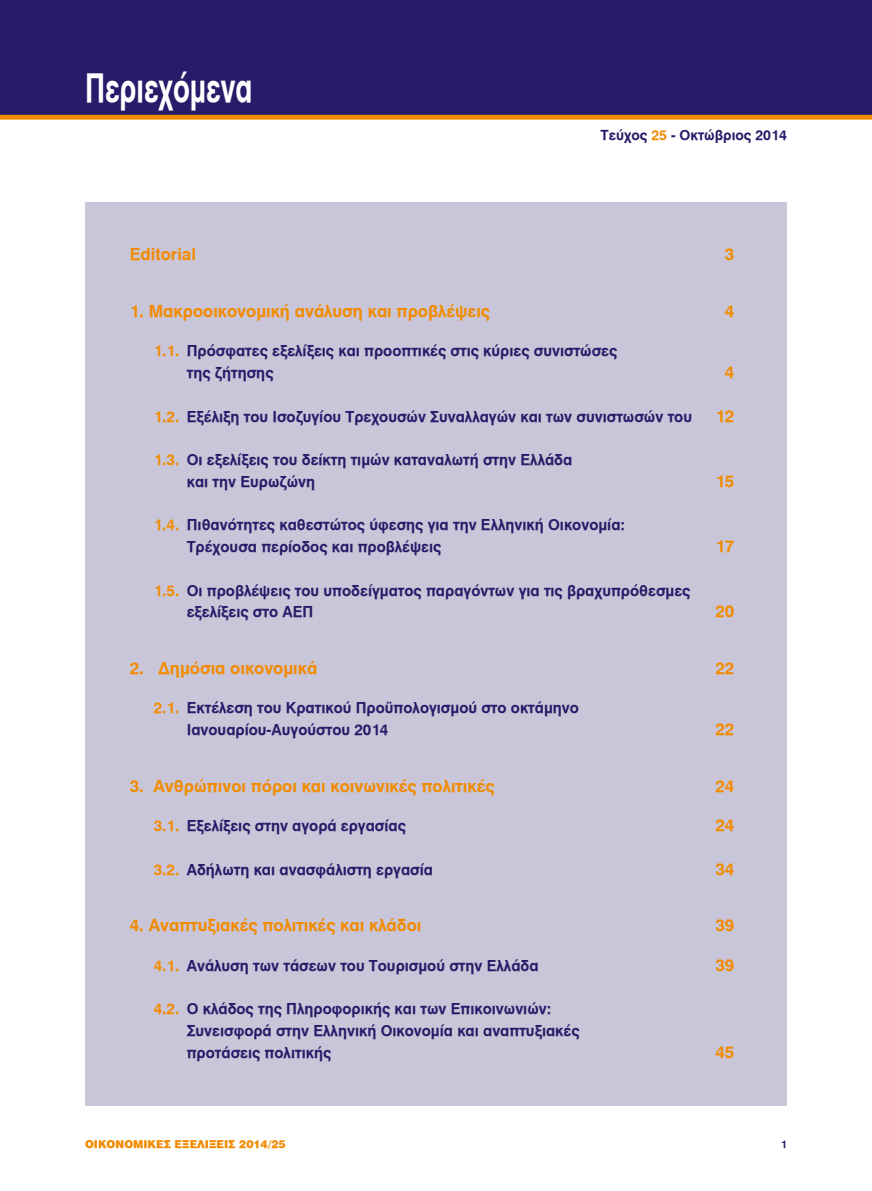
<style>
.page{position:relative;width:872px;height:1191px;background:#fff}
.page>*{position:absolute;margin:0;border:0;box-sizing:border-box;transform-origin:0 0}
.t1{font:39px "UB Helvetica Bold";color:#fff;scale:.7 1}
.t2{font:16.5px "UB Helvetica Bold";color:#f28b00}
.t3{font:15px/21.8px "UB Helvetica Bold";color:#261c69}
.t4{font:13.8px "UB Helvetica Bold";color:#261c69}
.t5{font:900 10.65px "UB Helvetica";color:#f28b00}
.t6{font:10.5px "UB Helvetica Bold";color:#261c69}
.s1{color:#f28b00}
</style>
<div class="page">
<div style="left:0;top:0;width:872px;height:115px;background:#261c69"></div>
<div style="left:0;top:115px;width:872px;height:5px;background:#f28b00"></div>
<div style="left:85px;top:202px;width:702px;height:904px;background:#c9c6d9"></div>
<h1 class="t1" style="left:85px;top:65px;width:240px">Περιεχόμενα</h1>
<p class="t4" style="left:600px;top:127px;width:188px">Τεύχος <span class="s1">25</span> - Οκτώβριος 2014</p>
<p class="t2" style="left:130px;top:245px;width:68px">Editorial</p>
<p class="t2" style="left:725px;top:245px;width:11px">3</p>
<p class="t2" style="left:130px;top:301px;width:362px">1. Μακροοικονομική ανάλυση και προβλέψεις</p>
<p class="t2" style="left:725px;top:301px;width:11px">4</p>
<p class="t3" style="left:187px;top:340px;width:432px;text-indent:-33px"><span class="s1">1.1.</span> Πρόσφατες εξελίξεις και προοπτικές στις κύριες συνιστώσες της ζήτησης</p>
<p class="t2" style="left:725px;top:362px;width:11px">4</p>
<p class="t3" style="left:154px;top:405px;width:540px"><span class="s1">1.2.</span> Εξέλιξη του Ισοζυγίου Τρεχουσών Συναλλαγών και των συνιστωσών του</p>
<p class="t2" style="left:715px;top:406px;width:21px">12</p>
<p class="t3" style="left:187px;top:449px;width:387px;text-indent:-33px"><span class="s1">1.3.</span> Οι εξελίξεις του δείκτη τιμών καταναλωτή στην Ελλάδα και την Ευρωζώνη</p>
<p class="t2" style="left:715px;top:471px;width:21px">15</p>
<p class="t3" style="left:187px;top:514px;width:440px;text-indent:-33px"><span class="s1">1.4.</span> Πιθανότητες καθεστώτος ύφεσης για την Ελληνική Οικονομία:<br>Τρέχουσα περίοδος και προβλέψεις</p>
<p class="t3" style="left:187px;top:579px;width:505px;text-indent:-33px"><span class="s1">1.5.</span> Οι προβλέψεις του υποδείγματος παραγόντων για τις βραχυπρόθεσμες εξελίξεις στο ΑΕΠ</p>
<p class="t2" style="left:715px;top:536px;width:21px">17</p>
<p class="t2" style="left:715px;top:602px;width:21px">20</p>
<p class="t2" style="left:130px;top:658px;width:189px">2. Δημόσια οικονομικά</p>
<p class="t2" style="left:715px;top:658px;width:21px">22</p>
<p class="t3" style="left:187px;top:697px;width:394px;text-indent:-33px"><span class="s1">2.1.</span> Εκτέλεση του Κρατικού Προϋπολογισμού στο οκτάμηνο<br>Ιανουαρίου-Αυγούστου 2014</p>
<p class="t2" style="left:715px;top:719px;width:21px">22</p>
<p class="t2" style="left:130px;top:776px;width:366px">3. Ανθρώπινοι πόροι και κοινωνικές πολιτικές</p>
<p class="t2" style="left:715px;top:776px;width:21px">24</p>
<p class="t3" style="left:154px;top:815px;width:254px"><span class="s1">3.1.</span> Εξελίξεις στην αγορά εργασίας</p>
<p class="t2" style="left:715px;top:815px;width:21px">24</p>
<p class="t3" style="left:154px;top:858px;width:281px"><span class="s1">3.2.</span> Αδήλωτη και ανασφάλιστη εργασία</p>
<p class="t2" style="left:715px;top:859px;width:21px">34</p>
<p class="t2" style="left:130px;top:915px;width:293px">4. Αναπτυξιακές πολιτικές και κλάδοι</p>
<p class="t2" style="left:715px;top:915px;width:21px">39</p>
<p class="t3" style="left:154px;top:954px;width:386px"><span class="s1">4.1.</span> Ανάλυση των τάσεων του Τουρισμού στην Ελλάδα</p>
<p class="t2" style="left:715px;top:955px;width:21px">39</p>
<p class="t3" style="left:187px;top:998px;width:394px;text-indent:-33px"><span class="s1">4.2.</span> Ο κλάδος της Πληροφορικής και των Επικοινωνιών:<br>Συνεισφορά στην Ελληνική Οικονομία και αναπτυξιακές προτάσεις πολιτικής</p>
<p class="t2" style="left:715px;top:1042px;width:21px">45</p>
<p class="t5" style="left:85px;top:1137px;width:202px">ΟΙΚΟΝΟΜΙΚΕΣ ΕΞΕΛΙΞΕΙΣ 2014/25</p>
<p class="t6" style="left:781px;top:1137px;width:8px">1</p>
</div>
